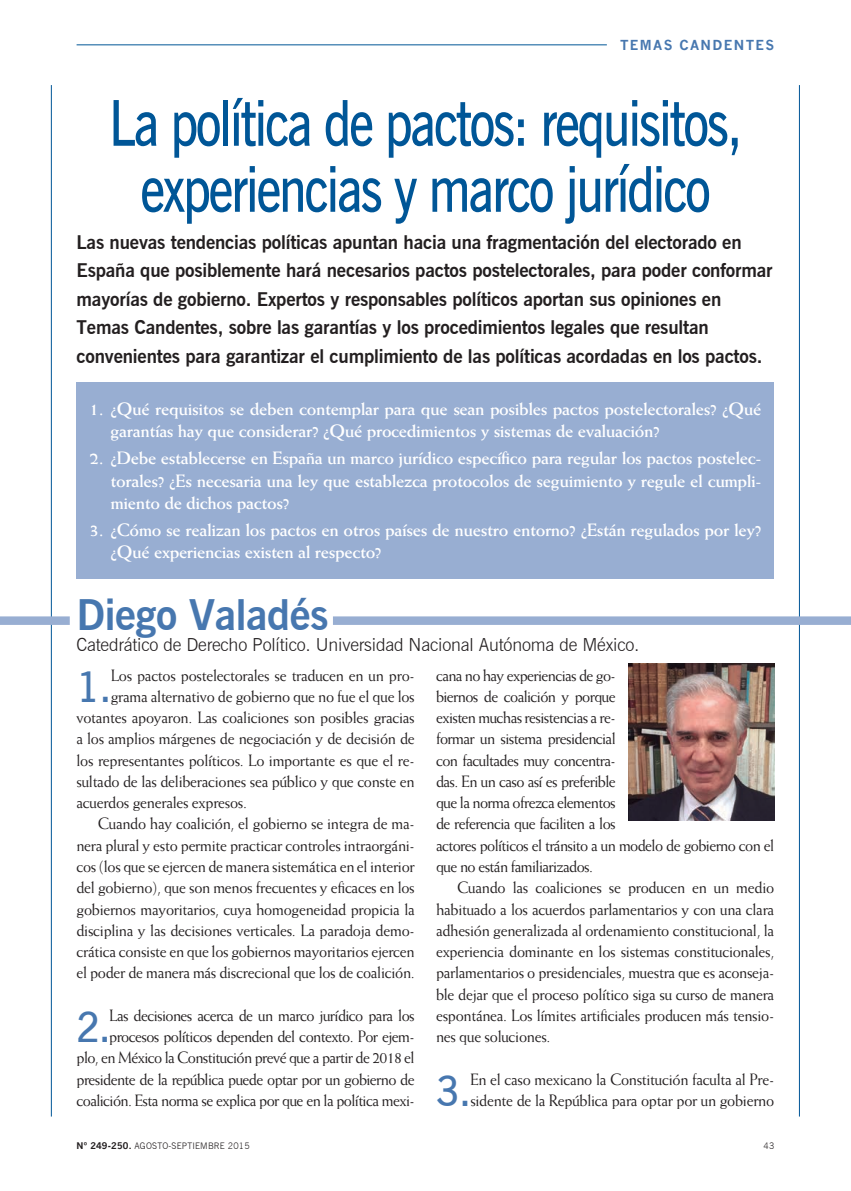
<style>
.page{position:relative;width:851px;height:1191px;background:#fff}
.page>*{position:absolute;margin:0;border:0;box-sizing:border-box;transform-origin:0 0}
.t1{font:600 63px/66px "News Gothic BT";letter-spacing:-.04em;color:#005697;text-align:center;scale:.8 1}
.t2{font:700 42px "News Gothic BT";letter-spacing:-.01em;color:#4777af}
.t3{font:600 41.7px "News Gothic BT";color:#4777af;scale:.95 1}
.Entradilla{font:700 18.75px/28.5px "News Gothic BT";letter-spacing:-.01em;color:#231f20}
.t4{font:700 18px/22.5px "Weiss Std";letter-spacing:-.02em;color:#fff}
.t5{font:300 18px "News Gothic BT";letter-spacing:-.01em;color:#231f20}
.t6{font:16.5px/21.3px "Weiss Std";letter-spacing:-.04em;color:#231f20;text-align:justify;scale:.95 1}
.t7{font:16.5px/21.3px "Weiss Std";letter-spacing:-.02em;color:#231f20;scale:.95 1}
.t8{font:700 13.5px "News Gothic";letter-spacing:.1em;color:#4777af}
.t9{font:300 9px "News Gothic BT";letter-spacing:.02em;color:#231f20}
.s1{font-family:"News Gothic";font-weight:700}
</style>
<div class="page">
<hr style="left:77px;top:45px;width:529px;height:1px;background:#005697">
<hr style="left:51px;top:85px;width:1px;height:1031px;background:#005697">
<hr style="left:799px;top:85px;width:1px;height:1031px;background:#005697">
<div style="left:76px;top:382px;width:698px;height:196px;background:#98aed2"></div>
<div style="left:0;top:616px;width:70px;height:9px;background:#98aed2"></div>
<div style="left:333px;top:616px;width:517px;height:9px;background:#98aed2"></div>
<img style="left:628px;top:663px;width:146px;height:158px">
<p class="t8" style="left:620px;top:37px;width:156px">TEMAS CANDENTES</p>
<p class="t1" style="left:109px;top:90px;width:793px">La política de pactos: requisitos, experiencias y marco jurídico</p>
<p class="Entradilla" style="left:77px;top:228px;width:697px">Las nuevas tendencias políticas apuntan hacia una fragmentación del electorado en España que posiblemente hará necesarios pactos postelectorales, para poder conformar mayorías de gobierno. Expertos y responsables políticos aportan sus opiniones en Temas Candentes, sobre las garantías y los procedimientos legales que resultan convenientes para garantizar el cumplimiento de las políticas acordadas en los pactos.</p>
<p class="t4" style="left:110px;top:397px;width:652px;text-indent:-21px">1. ¿Qué requisitos se deben contemplar para que sean posibles pactos postelectorales? ¿Qué garantías hay que considerar? ¿Qué procedimientos y sistemas de evaluación?</p>
<p class="t4" style="left:110px;top:446px;width:652px;text-align:justify;text-indent:-21px">2. ¿Debe establecerse en España un marco jurídico específico para regular los pactos postelec&shy;torales? ¿Es necesaria una ley que establezca protocolos de seguimiento y regule el cumpli&shy;miento de dichos pactos?</p>
<p class="t4" style="left:110px;top:518px;width:652px;text-indent:-21px">3. ¿Cómo se realizan los pactos en otros países de nuestro entorno? ¿Están regulados por ley? ¿Qué experiencias existen al respecto?</p>
<p class="t2" style="left:76px;top:589px;width:254px">Diego Valadés</p>
<p class="t5" style="left:76px;top:633px;width:564px">Catedrático de Derecho Político. Universidad Nacional Autónoma de México.</p>
<p class="t3" style="left:76px;top:661px;width:38px">1.</p>
<p class="t7" style="left:111px;top:664px;width:321px">Los pactos postelectorales se traducen en un pro-</p>
<p class="t6" style="left:436px;top:664px;width:357px;text-align:left">cana no hay experiencias de go-<br>biernos de coalición y porque<br>existen muchas resistencias a re-<br>formar un sistema presidencial<br>con facultades muy concentra-<br>das. En un caso así es preferible<br>que la norma ofrezca elementos<br>de referencia que faciliten a los<br>actores políticos el tránsito a un modelo de gobierno con el que no están familiarizados.</p>
<p class="t6" style="left:436px;top:876px;width:357px;text-indent:21px">Cuando las coaliciones se producen en un medio habituado a los acuerdos parlamentarios y con una clara adhesión generalizada al ordenamiento constitucional, la experiencia dominante en los sistemas constitucionales, parlamentarios o presidenciales, muestra que es aconseja&shy;ble dejar que el proceso político siga su curso de manera espontánea. Los límites artificiales producen más tensio&shy;nes que soluciones.</p>
<p class="t3" style="left:436px;top:1065px;width:38px">3.</p>
<p class="t7" style="left:470px;top:1068px;width:321px">En el caso mexicano la Constitución faculta al Pre&shy;sidente de la República para optar por un gobierno</p>
<p class="t7" style="left:111px;top:685px;width:321px">grama alternativo de gobierno que no fue el que los</p>
<p class="t7" style="left:76px;top:706px;width:357px">votantes apoyaron. Las coaliciones son posibles gracias</p>
<p class="t7" style="left:76px;top:728px;width:357px">a los amplios márgenes de negociación y de decisión de</p>
<p class="t7" style="left:76px;top:749px;width:357px">los representantes políticos. Lo importante es que el re-</p>
<p class="t7" style="left:76px;top:770px;width:357px">sultado de las deliberaciones sea público y que conste en</p>
<p class="t7" style="left:76px;top:791px;width:181px">acuerdos generales expresos.</p>
<p class="t6" style="left:76px;top:813px;width:357px;text-indent:21px">Cuando hay coalición, el gobierno se integra de ma&shy;nera plural y esto permite practicar controles intraorgáni&shy;cos (los que se ejercen de manera sistemática en el interior del gobierno), que son menos frecuentes y eficaces en los gobiernos mayoritarios, cuya homogeneidad propicia la disciplina y las decisiones verticales. La paradoja demo&shy;crática consiste en que los gobiernos mayoritarios ejercen el poder de manera más discrecional que los de coalición.</p>
<p class="t3" style="left:76px;top:1002px;width:38px">2.</p>
<p class="t6" style="left:76px;top:1004px;width:357px;text-align:right">Las decisiones acerca de un marco jurídico para los procesos políticos dependen del contexto. Por ejem-<br>plo, en México la Constitución prevé que a partir de 2018 el presidente de la república puede optar por un gobierno de coalición. Esta norma se explica por que en la política mexi-</p>
<p class="t9" style="left:77px;top:1140px;width:175px"><span class="s1">Nº 249-250.</span> AGOSTO-SEPTIEMBRE 2015</p>
<p class="t9" style="left:763px;top:1140px;width:12px">43</p>
</div>
